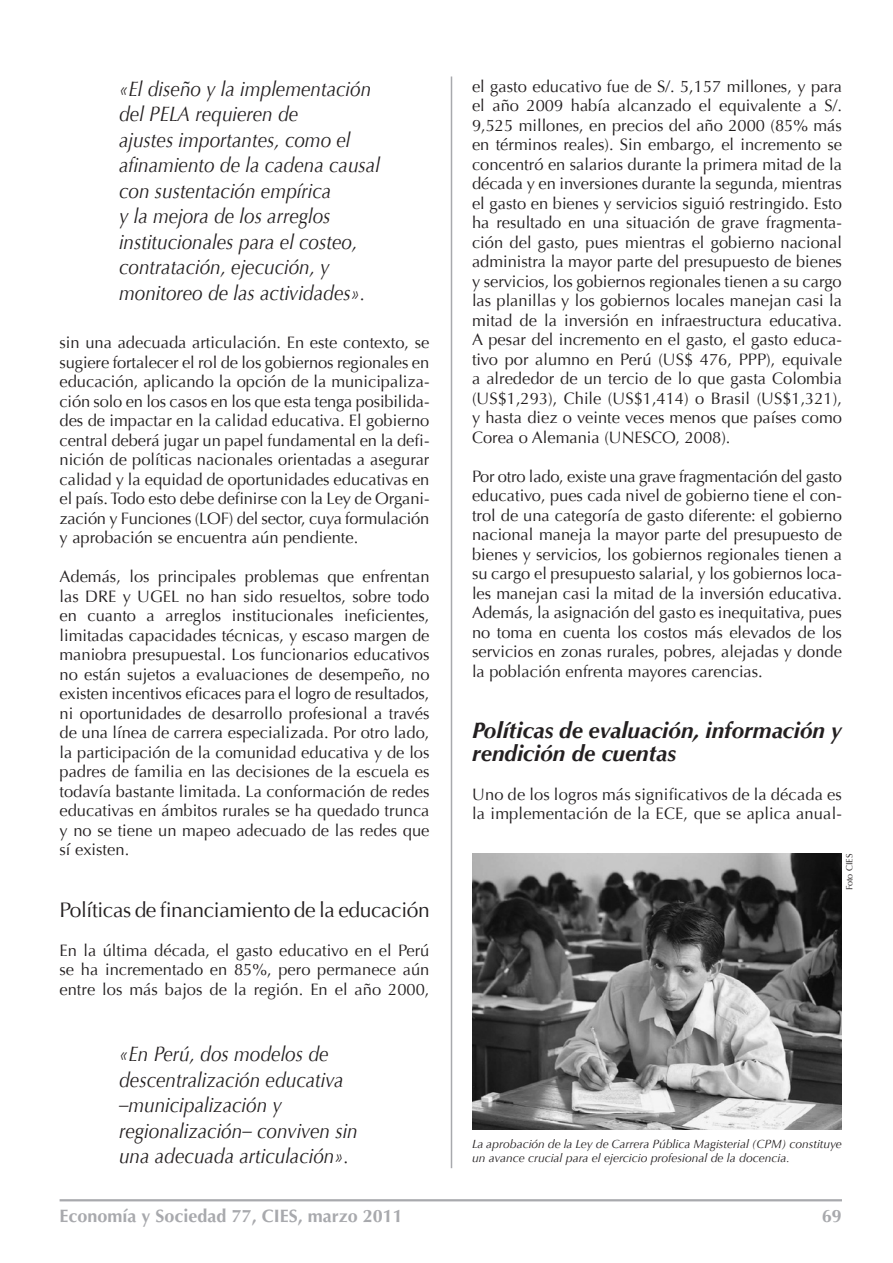
<style>
.page{position:relative;width:893px;height:1263px;background:#fff}
.page>*{position:absolute;margin:0;border:0;box-sizing:border-box;transform-origin:0 0}
.subtitulo_1{font:italic 700 22.5px/22.5px "Optima";color:#231f20}
.sumillas{font:italic 21px/25.5px "Optima";color:#231f20;scale:.9 1}
.subtitulo_2{font:21px "Optima";letter-spacing:-.02em;color:#231f20}
.t1{font:700 18px "Optima LH East A";color:#a8a9ad}
.t2{font:16.5px/19.5px "Optima";color:#231f20;text-align:justify}
.notas_a_pie{font:italic 12px/14.4px "Optima";color:#231f20}
.t3{font:9px "Optima";color:#231f20}
</style>
<div class="page">
<hr style="left:60px;top:1199px;width:782px;height:2px;background:#a8a9ad">
<hr style="left:451px;top:77px;width:1px;height:1091px;background:#a8a9ad">
<img style="left:472px;top:854px;width:370px;height:275px">
<p class="sumillas" style="left:119px;top:76px;width:291px">«El diseño y la implementación del PELA requieren de<br>ajustes importantes, como el afinamiento de la cadena causal con sustentación empírica<br>y la mejora de los arreglos institucionales para el costeo, contratación, ejecución, y monitoreo de las actividades».</p>
<p class="t2" style="left:60px;top:333px;width:371px">sin una adecuada articulación. En este contexto, se sugiere fortalecer el rol de los gobiernos regionales en educación, aplicando la opción de la municipaliza&shy;ción solo en los casos en los que esta tenga posibilida&shy;des de impactar en la calidad educativa. El gobierno central deberá jugar un papel fundamental en la defi&shy;nición de políticas nacionales orientadas a asegurar calidad y la equidad de oportunidades educativas en el país. Todo esto debe definirse con la Ley de Organi&shy;zación y Funciones (LOF) del sector, cuya formulación y aprobación se encuentra aún pendiente.</p>
<p class="t2" style="left:60px;top:567px;width:371px">Además, los principales problemas que enfrentan las DRE y UGEL no han sido resueltos, sobre todo en cuanto a arreglos institucionales ineficientes, limitadas capacidades técnicas, y escaso margen de maniobra presupuestal. Los funcionarios educativos no están sujetos a evaluaciones de desempeño, no existen incentivos eficaces para el logro de resultados, ni oportunidades de desarrollo profesional a través de una línea de carrera especializada. Por otro lado, la participación de la comunidad educativa y de los padres de familia en las decisiones de la escuela es todavía bastante limitada. La conformación de redes educativas en ámbitos rurales se ha quedado trunca y no se tiene un mapeo adecuado de las redes que sí existen.</p>
<p class="subtitulo_2" style="left:60px;top:897px;width:372px">Políticas de financiamiento de la educación</p>
<p class="t2" style="left:60px;top:941px;width:371px">En la última década, el gasto educativo en el Perú se ha incrementado en 85%, pero permanece aún entre los más bajos de la región. En el año 2000,</p>
<p class="sumillas" style="left:119px;top:1041px;width:267px">«En Perú, dos modelos de descentralización educativa –municipalización y regionalización– conviven sin una adecuada articulación».</p>
<p class="t2" style="left:472px;top:77px;width:371px">el gasto educativo fue de S/. 5,157 millones, y para el año 2009 había alcanzado el equivalente a S/.<br>9,525 millones, en precios del año 2000 (85% más en términos reales). Sin embargo, el incremento se concentró en salarios durante la primera mitad de la década y en inversiones durante la segunda, mientras el gasto en bienes y servicios siguió restringido. Esto ha resultado en una situación de grave fragmenta&shy;ción del gasto, pues mientras el gobierno nacional administra la mayor parte del presupuesto de bienes y servicios, los gobiernos regionales tienen a su cargo las planillas y los gobiernos locales manejan casi la mitad de la inversión en infraestructura educativa.<br>A pesar del incremento en el gasto, el gasto educa&shy;tivo por alumno en Perú (US$ 476, PPP), equivale a alrededor de un tercio de lo que gasta Colombia (US$1,293), Chile (US$1,414) o Brasil (US$1,321), y hasta diez o veinte veces menos que países como Corea o Alemania (UNESCO, 2008).</p>
<p class="t2" style="left:472px;top:467px;width:371px">Por otro lado, existe una grave fragmentación del gasto educativo, pues cada nivel de gobierno tiene el con&shy;trol de una categoría de gasto diferente: el gobierno nacional maneja la mayor parte del presupuesto de bienes y servicios, los gobiernos regionales tienen a su cargo el presupuesto salarial, y los gobiernos loca&shy;les manejan casi la mitad de la inversión educativa.<br>Además, la asignación del gasto es inequitativa, pues no toma en cuenta los costos más elevados de los servicios en zonas rurales, pobres, alejadas y donde la población enfrenta mayores carencias.</p>
<p class="subtitulo_1" style="left:472px;top:719px;width:371px">Políticas de evaluación, información y rendición de cuentas</p>
<p class="t2" style="left:472px;top:785px;width:371px">Uno de los logros más significativos de la década es la implementación de la ECE, que se aplica anual-</p>
<p class="t3" style="left:844px;top:890px;width:38px;rotate:-90deg">Foto CIES</p>
<p class="notas_a_pie" style="left:472px;top:1137px;width:371px">La aprobación de la Ley de Carrera Pública Magisterial (CPM) constituye un avance crucial para el ejercicio profesional de la docencia.</p>
<p class="t1" style="left:60px;top:1204px;width:345px">Economía y Sociedad 77, CIES, marzo 2011</p>
<p class="t1" style="left:822px;top:1204px;width:22px">69</p>
</div>
